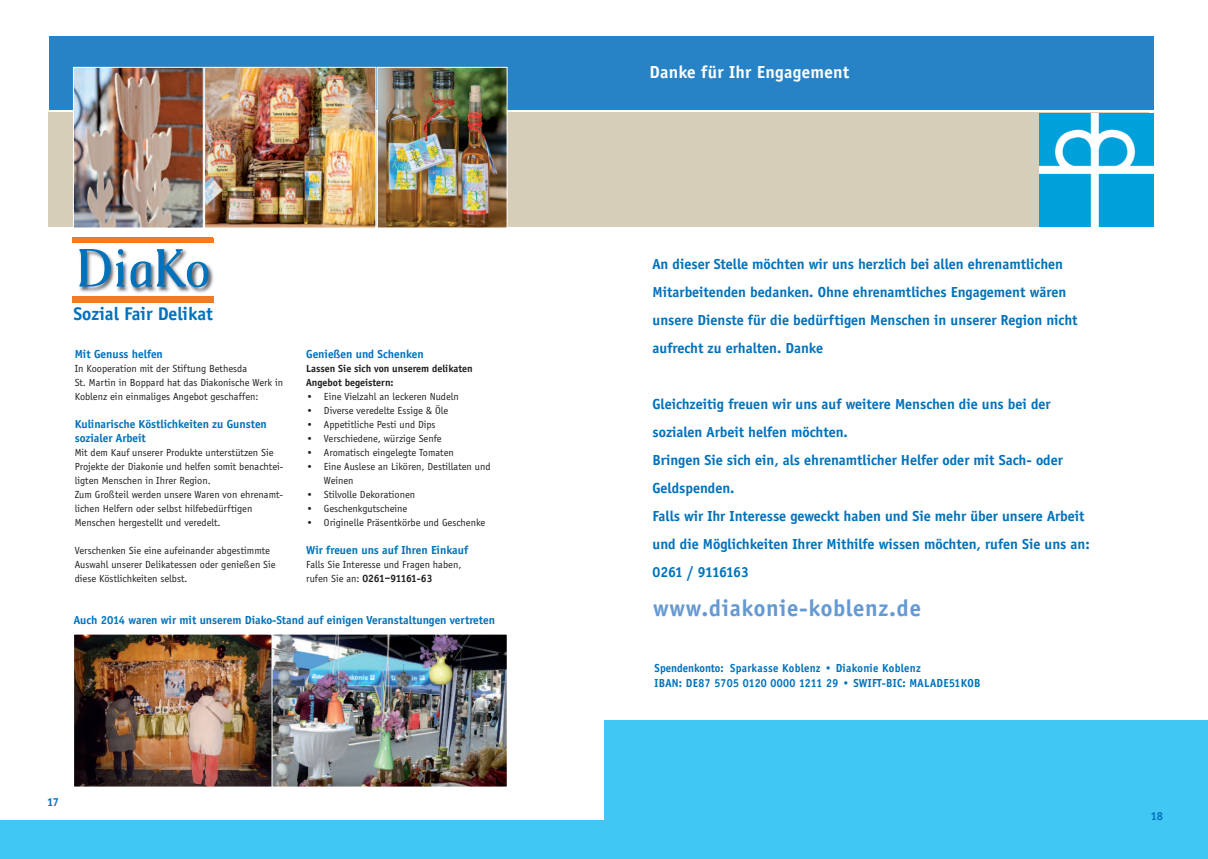
<style>
.page{position:relative;width:1208px;height:859px;background:#fff}
.page>*{position:absolute;margin:0;border:0;box-sizing:border-box;transform-origin:0 0}
.t1{font:60.7px "Catherine";color:#0072bc;scale:.93 1}
.t2{font:700 24px "Officina Sans";letter-spacing:.03em;color:#6599d1}
.t3{font:700 18.9px "Officina Sans";color:#0072bc}
.t4{font:700 18px "Officina Sans";letter-spacing:.015em;color:#fff}
.t5{font:700 15px/28px "Officina Sans";color:#0072bc}
.t6{font:700 12px/14px "Officina Sans";color:#0072bc}
.t7{font:700 12px/15px "Officina Sans";letter-spacing:.025em;color:#0072bc;scale:.95 1}
.t8{font:700 11px "Officina Sans";letter-spacing:-.04em;color:#231f20}
.t9{font:10.6px/14px "Officina Sans";color:#231f20}
.t10{font:700 10.6px/14px "Officina Sans";color:#231f20}
.s1{font-weight:400;font-size:10.6px}
</style>
<div class="page">
<div style="left:48px;top:113px;width:1101px;height:114px;background:#d7ceba"></div>
<img style="left:75px;top:636px;width:196px;height:149px">
<img style="left:273px;top:636px;width:233px;height:149px">
<div style="left:73px;top:237px;width:140px;height:5px;background:#f47921"></div>
<img style="left:72px;top:239px;width:142px;height:64px">
<img style="left:73px;top:239px;width:140px;height:3px">
<img style="left:72px;top:296px;width:141px;height:6px">
<div style="left:49px;top:36px;width:1104px;height:73px;background:#2783c5"></div>
<img style="left:75px;top:69px;width:127px;height:157px">
<div style="left:73px;top:67px;width:131px;height:161px;border:1px solid #fff"></div>
<img style="left:379px;top:69px;width:126px;height:157px">
<div style="left:377px;top:67px;width:130px;height:161px;border:1px solid #fff"></div>
<img style="left:206px;top:69px;width:168px;height:157px">
<div style="left:204px;top:67px;width:172px;height:161px;border:1px solid #fff"></div>
<div style="left:0;top:820px;width:604px;height:39px;background:#40c7f4"></div>
<div style="left:604px;top:720px;width:604px;height:139px;background:#40c7f4"></div>
<img style="left:1039px;top:113px;width:114px;height:114px">
<h1 class="t1" style="left:77px;top:230px;width:145px">DiaKo</h1>
<h3 class="t3" style="left:73px;top:302px;width:141px">Sozial Fair Delikat</h3>
<p class="t6" style="left:75px;top:347px;width:90px">Mit Genuss helfen</p>
<p class="t9" style="left:75px;top:361px;width:210px">In Kooperation mit der Stiftung Bethesda<br>St. Martin in Boppard hat das Diakonische Werk in<br>Koblenz ein einmaliges Angebot geschaffen:</p>
<p class="t6" style="left:75px;top:417px;width:194px">Kulinarische Köstlichkeiten zu Gunsten sozialer Arbeit</p>
<p class="t9" style="left:75px;top:445px;width:210px">Mit dem Kauf unserer Produkte unterstützen Sie Projekte der Diakonie und helfen somit benachtei&shy;ligten Menschen in Ihrer Region.<br>Zum Großteil werden unsere Waren von ehrenamt&shy;lichen Helfern oder selbst hilfebedürftigen Menschen hergestellt und veredelt.</p>
<p class="t9" style="left:75px;top:543px;width:202px">Verschenken Sie eine aufeinander abgestimmte<br>Auswahl unserer Delikatessen oder genießen Sie diese Köstlichkeiten selbst.</p>
<p class="t6" style="left:306px;top:347px;width:119px">Genießen und Schenken</p>
<p class="t10" style="left:306px;top:361px;width:168px">Lassen Sie sich von unserem delikaten<br>Angebot begeistern:</p>
<p class="t9" style="left:306px;top:389px;width:154px">• Eine Vielzahl an leckeren Nudeln</p>
<p class="t9" style="left:306px;top:403px;width:143px">• Diverse veredelte Essige &amp; Öle</p>
<p class="t9" style="left:306px;top:417px;width:131px">• Appetitliche Pesti und Dips</p>
<p class="t9" style="left:306px;top:431px;width:137px">• Verschiedene, würzige Senfe</p>
<p class="t9" style="left:306px;top:445px;width:149px">• Aromatisch eingelegte Tomaten</p>
<p class="t9" style="left:324px;top:459px;width:168px;text-indent:-18px">• Eine Auslese an Likören, Destillaten und<br>Weinen</p>
<p class="t9" style="left:306px;top:487px;width:110px">• Stilvolle Dekorationen</p>
<p class="t9" style="left:306px;top:501px;width:103px">• Geschenkgutscheine</p>
<p class="t9" style="left:306px;top:515px;width:181px">• Originelle Präsentkörbe und Geschenke</p>
<p class="t6" style="left:306px;top:543px;width:164px">Wir freuen uns auf Ihren Einkauf</p>
<p class="t9" style="left:306px;top:557px;width:157px">Falls Sie Interesse und Fragen haben,</p>
<p class="t8" style="left:306px;top:572px;width:128px"><span class="s1">rufen Sie an:</span> 0261–91161-63</p>
<p class="t6" style="left:74px;top:613px;width:422px">Auch 2014 waren wir mit unserem Diako-Stand auf einigen Veranstaltungen vertreten</p>
<p class="t6" style="left:47px;top:795px;width:13px">17</p>
<h3 class="t4" style="left:649px;top:61px;width:201px">Danke für Ihr Engagement</h3>
<h3 class="t5" style="left:652px;top:250px;width:427px">An dieser Stelle möchten wir uns herzlich bei allen ehrenamtlichen Mitarbeitenden bedanken. Ohne ehrenamtliches Engagement wären unsere Dienste für die bedürftigen Menschen in unserer Region nicht aufrecht zu erhalten. Danke</h3>
<p class="t5" style="left:652px;top:390px;width:439px">Gleichzeitig freuen wir uns auf weitere Menschen die uns bei der sozialen Arbeit helfen möchten.<br>Bringen Sie sich ein, als ehrenamtlicher Helfer oder mit Sach- oder Geldspenden.<br>Falls wir Ihr Interesse geweckt haben und Sie mehr über unsere Arbeit und die Möglichkeiten Ihrer Mithilfe wissen möchten, rufen Sie uns an:<br>0261 / 9116163</p>
<h2 class="t2" style="left:653px;top:594px;width:269px">www.diakonie-koblenz.de</h2>
<p class="t7" style="left:654px;top:660px;width:344px">Spendenkonto: Sparkasse Koblenz • Diakonie Koblenz<br>IBAN: DE87 5705 0120 0000 1211 29 • SWIFT-BIC: MALADE51KOB</p>
<p class="t6" style="left:1150px;top:809px;width:14px">18</p>
</div>
